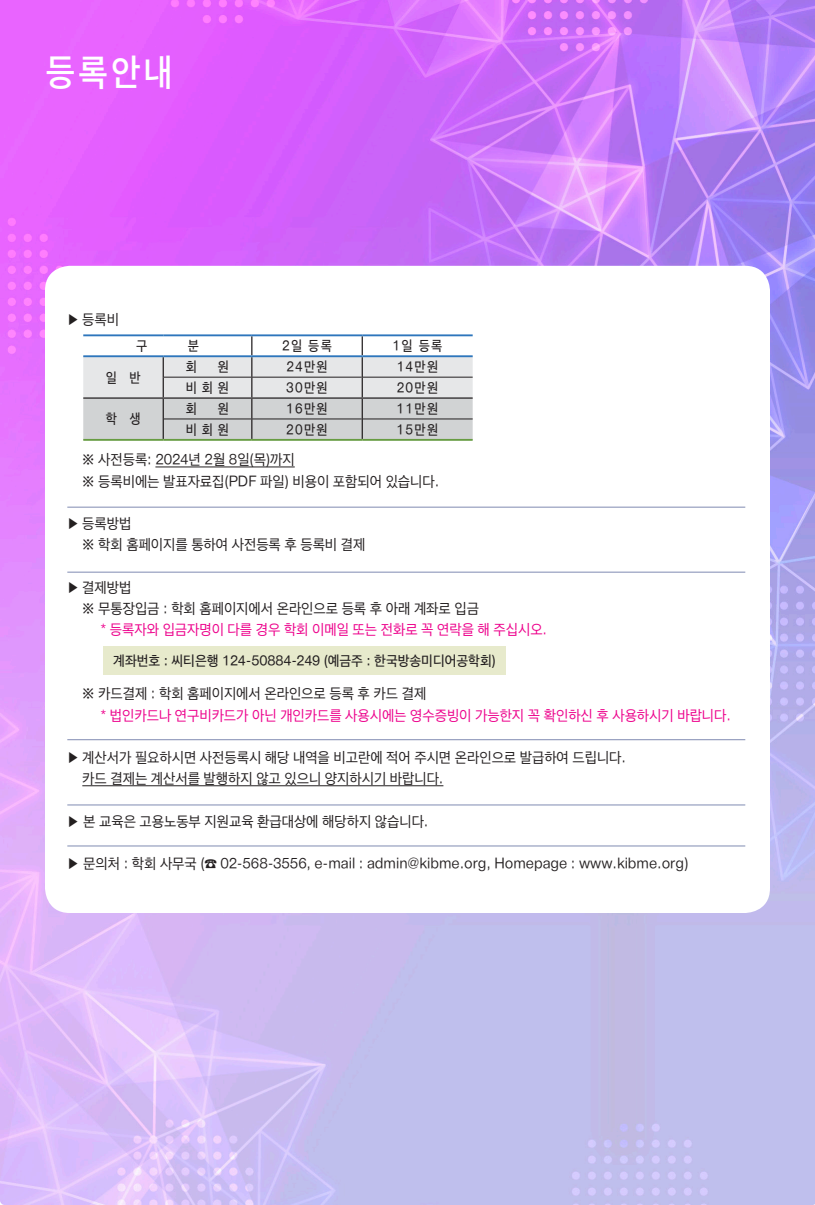
<style>
.page{position:relative;width:815px;height:1205px;background:#fff}
.page>*{position:absolute;margin:0;border:0;box-sizing:border-box;transform-origin:0 0}
.t1{font:600 37.5px "Apple SD Gothic Neo";color:#fff;scale:.9 1}
.t2{font:15px/21.2px "Apple SD Gothic Neo";letter-spacing:-.005em;color:#231f20;scale:.95 1}
.t3{font:15px "Apple SD Gothic Neo";letter-spacing:-.005em;color:#ed028c;scale:.95 1}
.t4{font:500 14.38px "Apple SD Gothic Neo";letter-spacing:.1em;color:#231f20;scale:.9 1}
.t5{font:500 14.38px "Apple SD Gothic Neo";letter-spacing:-.005em;color:#231f20;scale:.95 1}
</style>
<div class="page">
<img style="left:0;top:0;width:815px;height:1205px">
<div style="left:45px;top:266px;width:725px;height:647px;background:#fff;border-radius:25px"></div>
<hr style="left:155px;top:466px;width:140px;height:1px;background:#231f20">
<hr style="left:82px;top:785px;width:361px;height:1px;background:#231f20">
<div style="left:103px;top:646px;width:403px;height:29px;background:#e7eacc"></div>
<hr style="left:67px;top:506px;width:678px;height:2px;background:#99a2c1">
<hr style="left:67px;top:571px;width:678px;height:2px;background:#99a2c1">
<hr style="left:67px;top:739px;width:678px;height:1px;background:#99a2c1">
<hr style="left:67px;top:804px;width:678px;height:1px;background:#99a2c1">
<hr style="left:67px;top:845px;width:678px;height:1px;background:#99a2c1">
<svg style="left:83px;top:336px;width:390px;height:103px"></svg>
<hr style="left:164px;top:377px;width:88px;height:1px;background:#231f20">
<hr style="left:164px;top:419px;width:88px;height:1px;background:#231f20">
<hr style="left:83px;top:439px;width:80px;height:2px;background:#679c42">
<hr style="left:163px;top:439px;width:89px;height:2px;background:#679c42">
<hr style="left:252px;top:439px;width:110px;height:2px;background:#679c42">
<hr style="left:362px;top:439px;width:111px;height:2px;background:#679c42">
<hr style="left:83px;top:334px;width:80px;height:2px;background:#2e76bc">
<hr style="left:163px;top:334px;width:89px;height:2px;background:#2e76bc">
<hr style="left:252px;top:334px;width:110px;height:2px;background:#2e76bc">
<hr style="left:362px;top:334px;width:111px;height:2px;background:#2e76bc">
<hr style="left:83px;top:355px;width:80px;height:2px;background:#2e76bc">
<hr style="left:163px;top:355px;width:89px;height:2px;background:#2e76bc">
<hr style="left:252px;top:355px;width:110px;height:2px;background:#2e76bc">
<hr style="left:362px;top:355px;width:111px;height:2px;background:#2e76bc">
<h1 class="t1" style="left:46px;top:50px;width:143px">등록안내</h1>
<p class="t2" style="left:67px;top:309px;width:56px">▶ 등록비</p>
<p class="t4" style="left:136px;top:337px;width:14px">구</p>
<p class="t4" style="left:188px;top:337px;width:14px">분</p>
<p class="t4" style="left:282px;top:337px;width:57px">2일 등록</p>
<p class="t4" style="left:393px;top:337px;width:57px">1일 등록</p>
<p class="t4" style="left:106px;top:369px;width:40px">일 반</p>
<p class="t4" style="left:186px;top:358px;width:14px">회</p>
<p class="t4" style="left:218px;top:358px;width:14px">원</p>
<p class="t4" style="left:286px;top:358px;width:48px">24만원</p>
<p class="t4" style="left:397px;top:358px;width:48px">14만원</p>
<p class="t4" style="left:186px;top:379px;width:49px">비회원</p>
<p class="t4" style="left:286px;top:379px;width:48px">30만원</p>
<p class="t4" style="left:397px;top:379px;width:48px">20만원</p>
<p class="t4" style="left:106px;top:410px;width:40px">학 생</p>
<p class="t4" style="left:186px;top:400px;width:14px">회</p>
<p class="t4" style="left:218px;top:400px;width:14px">원</p>
<p class="t4" style="left:286px;top:400px;width:48px">16만원</p>
<p class="t4" style="left:397px;top:400px;width:48px">11만원</p>
<p class="t4" style="left:186px;top:421px;width:49px">비회원</p>
<p class="t4" style="left:286px;top:421px;width:48px">20만원</p>
<p class="t4" style="left:397px;top:421px;width:48px">15만원</p>
<p class="t2" style="left:82px;top:449px;width:377px">※ 사전등록: 2024년 2월 8일(목)까지<br>※ 등록비에는 발표자료집(PDF 파일) 비용이 포함되어 있습니다.</p>
<p class="t2" style="left:82px;top:513px;width:300px;text-indent:-15px">▶ 등록방법<br>※ 학회 홈페이지를 통하여 사전등록 후 등록비 결제</p>
<p class="t2" style="left:82px;top:576px;width:419px;text-indent:-15px">▶ 결제방법<br>※ 무통장입금 : 학회 홈페이지에서 온라인으로 등록 후 아래 계좌로 입금</p>
<p class="t3" style="left:100px;top:621px;width:472px">* 등록자와 입금자명이 다를 경우 학회 이메일 또는 전화로 꼭 연락을 해 주십시오.</p>
<p class="t5" style="left:113px;top:652px;width:404px">계좌번호 : 씨티은행 124-50884-249 (예금주 : 한국방송미디어공학회)</p>
<p class="t2" style="left:82px;top:683px;width:364px">※ 카드결제 : 학회 홈페이지에서 온라인으로 등록 후 카드 결제</p>
<p class="t3" style="left:100px;top:706px;width:665px">* 법인카드나 연구비카드가 아닌 개인카드를 사용시에는 영수증빙이 가능한지 꼭 확인하신 후 사용하시기 바랍니다.</p>
<p class="t2" style="left:82px;top:747px;width:574px;text-indent:-15px">▶ 계산서가 필요하시면 사전등록시 해당 내역을 비고란에 적어 주시면 온라인으로 발급하여 드립니다. 카드 결제는 계산서를 발행하지 않고 있으니 양지하시기 바랍니다.</p>
<p class="t2" style="left:67px;top:810px;width:382px">▶ 본 교육은 고용노동부 지원교육 환급대상에 해당하지 않습니다.</p>
<p class="t2" style="left:67px;top:853px;width:655px">▶ 문의처 : 학회 사무국 (☎ 02-568-3556, e-mail : admin@kibme.org, Homepage : www.kibme.org)</p>
</div>
